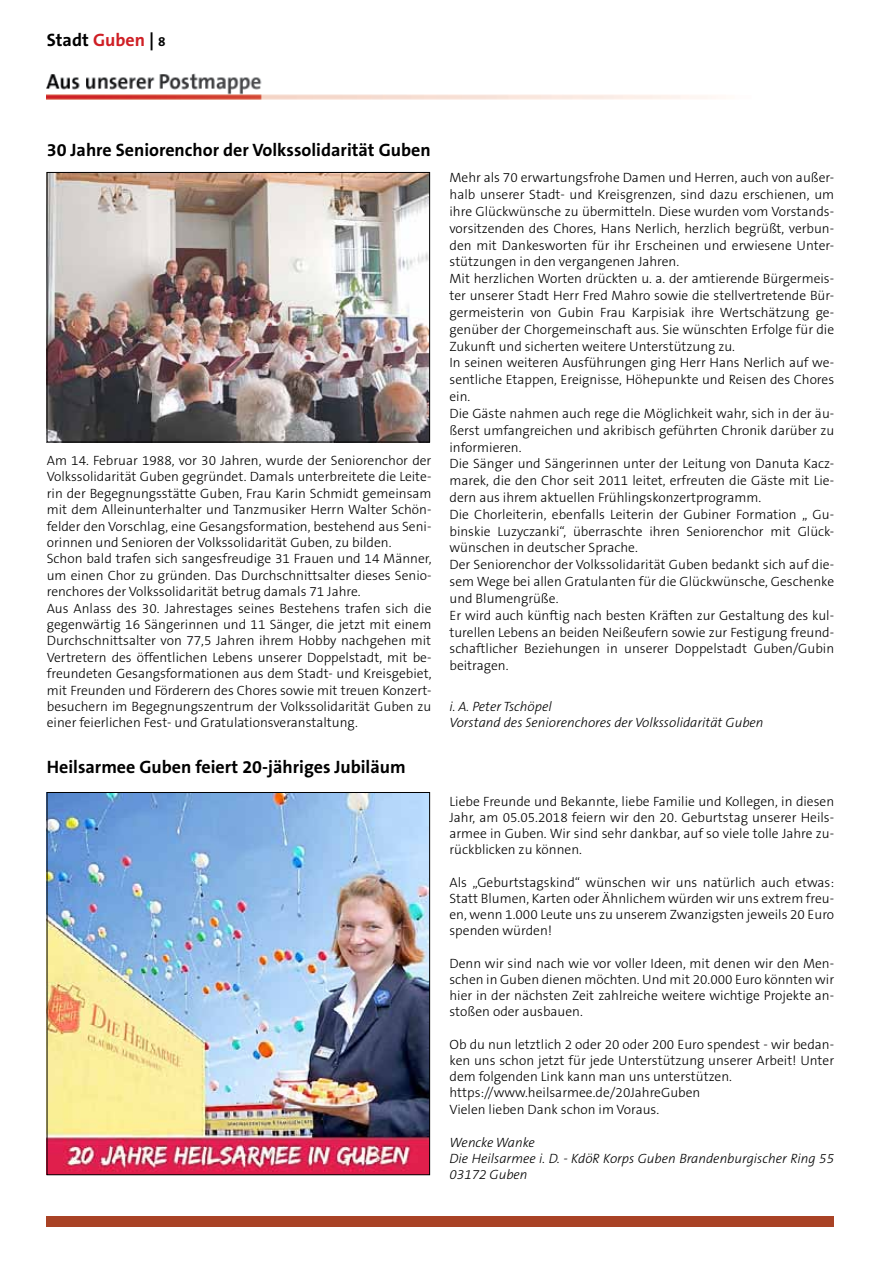
<style>
.page{position:relative;width:881px;height:1263px;background:#fff}
.page>*{position:absolute;margin:0;border:0;box-sizing:border-box;transform-origin:0 0}
.t1{font:700 18px "The Sans B7";color:#000}
.t2{font:300 13.5px/16.8px "The Sans B3";color:#000}
.t3{font:italic 300 13.5px/16.2px "The Sans B3";color:#000}
.s1{color:#cf1f25}
.s2{font-size:13.5px}
</style>
<div class="page">
<img style="left:47px;top:73px;width:669px;height:27px">
<img style="left:49px;top:174px;width:378px;height:266px">
<div style="left:47px;top:172px;width:382px;height:270px;border:1px solid #000"></div>
<img style="left:49px;top:794px;width:378px;height:379px">
<div style="left:47px;top:792px;width:382px;height:383px;border:1px solid #000"></div>
<div style="left:47px;top:1216px;width:786px;height:11px;background:#a94225"></div>
<h1 class="t1" style="left:47px;top:30px;width:120px">Stadt <span class="s1">Guben</span> | <span class="s2">8</span></h1>
<h1 class="t1" style="left:47px;top:140px;width:385px">30 Jahre Seniorenchor der Volkssolidarität Guben</h1>
<p class="t2" style="left:47px;top:453px;width:386px;line-height:16.4px">Am 14. Februar 1988, vor 30 Jahren, wurde der Seniorenchor der Volkssolidarität Guben gegründet. Damals unterbreitete die Leite&shy;rin der Begegnungsstätte Guben, Frau Karin Schmidt gemeinsam mit dem Alleinunterhalter und Tanzmusiker Herrn Walter Schön&shy;felder den Vorschlag, eine Gesangsformation, bestehend aus Seni&shy;orinnen und Senioren der Volkssolidarität Guben, zu bilden.<br>Schon bald trafen sich sangesfreudige 31 Frauen und 14 Männer, um einen Chor zu gründen. Das Durchschnittsalter dieses Senio&shy;renchores der Volkssolidarität betrug damals 71 Jahre.<br>Aus Anlass des 30. Jahrestages seines Bestehens trafen sich die gegenwärtig 16 Sängerinnen und 11 Sänger, die jetzt mit einem Durchschnittsalter von 77,5 Jahren ihrem Hobby nachgehen mit Vertretern des öffentlichen Lebens unserer Doppelstadt, mit be&shy;freundeten Gesangsformationen aus dem Stadt- und Kreisgebiet, mit Freunden und Förderern des Chores sowie mit treuen Konzert&shy;besuchern im Begegnungszentrum der Volkssolidarität Guben zu einer feierlichen Fest- und Gratulationsveranstaltung.</p>
<h1 class="t1" style="left:47px;top:757px;width:360px">Heilsarmee Guben feiert 20-jähriges Jubiläum</h1>
<p class="t2" style="left:449px;top:170px;width:386px">Mehr als 70 erwartungsfrohe Damen und Herren, auch von außer&shy;halb unserer Stadt- und Kreisgrenzen, sind dazu erschienen, um ihre Glückwünsche zu übermitteln. Diese wurden vom Vorstands&shy;vorsitzenden des Chores, Hans Nerlich, herzlich begrüßt, verbun&shy;den mit Dankesworten für ihr Erscheinen und erwiesene Unter&shy;stützungen in den vergangenen Jahren.<br>Mit herzlichen Worten drückten u. a. der amtierende Bürgermeis&shy;ter unserer Stadt Herr Fred Mahro sowie die stellvertretende Bür&shy;germeisterin von Gubin Frau Karpisiak ihre Wertschätzung ge&shy;genüber der Chorgemeinschaft aus. Sie wünschten Erfolge für die Zukunft und sicherten weitere Unterstützung zu.<br>In seinen weiteren Ausführungen ging Herr Hans Nerlich auf we&shy;sentliche Etappen, Ereignisse, Höhepunkte und Reisen des Chores ein.<br>Die Gäste nahmen auch rege die Möglichkeit wahr, sich in der äu&shy;ßerst umfangreichen und akribisch geführten Chronik darüber zu informieren.<br>Die Sänger und Sängerinnen unter der Leitung von Danuta Kacz&shy;marek, die den Chor seit 2011 leitet, erfreuten die Gäste mit Lie&shy;dern aus ihrem aktuellen Frühlingskonzertprogramm.<br>Die Chorleiterin, ebenfalls Leiterin der Gubiner Formation „ Gu&shy;binskie Luzyczanki“, überraschte ihren Seniorenchor mit Glück&shy;wünschen in deutscher Sprache.<br>Der Seniorenchor der Volkssolidarität Guben bedankt sich auf die&shy;sem Wege bei allen Gratulanten für die Glückwünsche, Geschenke und Blumengrüße.<br>Er wird auch künftig nach besten Kräften zur Gestaltung des kul&shy;turellen Lebens an beiden Neißeufern sowie zur Festigung freund&shy;schaftlicher Beziehungen in unserer Doppelstadt Guben/Gubin beitragen.</p>
<p class="t3" style="left:449px;top:698px;width:315px;line-height:16.8px">i. A. Peter Tschöpel<br>Vorstand des Seniorenchores der Volkssolidarität Guben</p>
<p class="t2" style="left:449px;top:794px;width:386px;line-height:16.2px;text-align:justify">Liebe Freunde und Bekannte, liebe Familie und Kollegen, in diesen Jahr, am 05.05.2018 feiern wir den 20. Geburtstag unserer Heils&shy;armee in Guben. Wir sind sehr dankbar, auf so viele tolle Jahre zu&shy;rückblicken zu können.</p>
<p class="t2" style="left:449px;top:875px;width:386px;line-height:16.2px;text-align:justify">Als „Geburtstagskind“ wünschen wir uns natürlich auch etwas:<br>Statt Blumen, Karten oder Ähnlichem würden wir uns extrem freu&shy;en, wenn 1.000 Leute uns zu unserem Zwanzigsten jeweils 20 Euro spenden würden!</p>
<p class="t2" style="left:449px;top:956px;width:386px;line-height:16.2px;text-align:justify">Denn wir sind nach wie vor voller Ideen, mit denen wir den Men&shy;schen in Guben dienen möchten. Und mit 20.000 Euro könnten wir hier in der nächsten Zeit zahlreiche weitere wichtige Projekte an&shy;stoßen oder ausbauen.</p>
<p class="t2" style="left:449px;top:1037px;width:386px;line-height:16.2px">Ob du nun letztlich 2 oder 20 oder 200 Euro spendest - wir bedan&shy;ken uns schon jetzt für jede Unterstützung unserer Arbeit! Unter dem folgenden Link kann man uns unterstützen. https://www.heilsarmee.de/20JahreGuben<br>Vielen lieben Dank schon im Voraus.</p>
<p class="t3" style="left:449px;top:1135px;width:386px">Wencke Wanke<br>Die Heilsarmee i. D. - KdöR Korps Guben Brandenburgischer Ring 55<br>03172 Guben</p>
</div>
